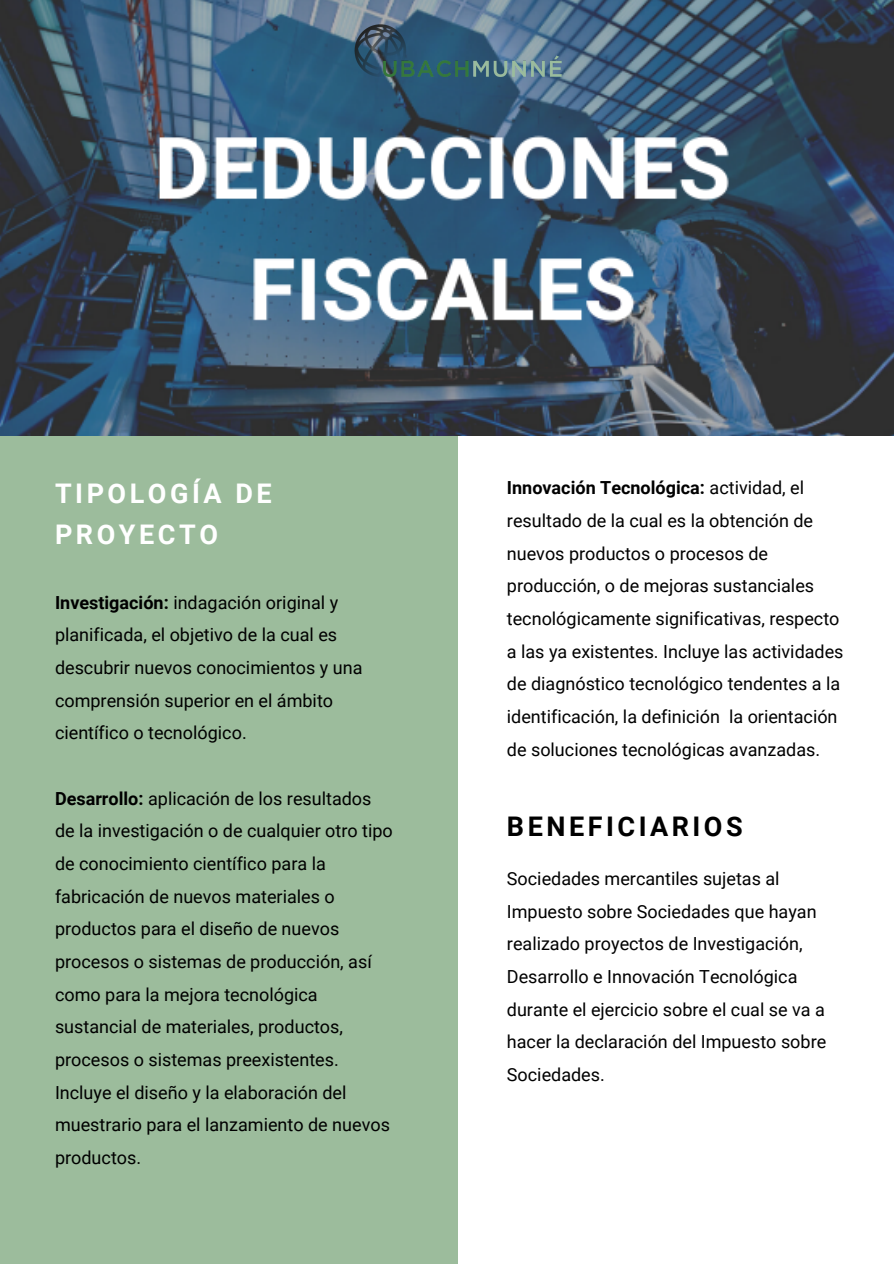
<style>
.page{position:relative;width:894px;height:1264px;background:#fff}
.page>*{position:absolute;margin:0;border:0;box-sizing:border-box;transform-origin:0 0}
.t1{font:700 27px/40.5px "Roboto";letter-spacing:.13em;color:#fff}
.t2{font:700 27px "Roboto";letter-spacing:.13em;color:#000}
.t3{font:18px/32.7px "Roboto";color:#000}
.s1{font-weight:700}
</style>
<div class="page">
<div style="left:0;top:436px;width:457px;height:827px;background:#9cbc9c"></div>
<img style="left:0;top:0;width:893px;height:435px">
<img style="left:348px;top:16px;width:218px;height:73px">
<h1 class="t1" style="left:55px;top:473px;width:218px">TIPOLOGÍA DE<br>PROYECTO</h1>
<p class="t3" style="left:506px;top:472px;width:338px"><span class="s1">Innovación Tecnológica:</span> actividad, el resultado de la cual es la obtención de nuevos productos o procesos de producción, o de mejoras sustanciales tecnológicamente significativas, respecto a las ya existentes. Incluye las actividades de diagnóstico tecnológico tendentes a la identificación, la definición la orientación de soluciones tecnológicas avanzadas.</p>
<p class="t3" style="left:55px;top:586px;width:309px"><span class="s1">Investigación:</span> indagación original y planificada, el objetivo de la cual es descubrir nuevos conocimientos y una comprensión superior en el ámbito científico o tecnológico.</p>
<p class="t3" style="left:55px;top:782px;width:339px"><span class="s1">Desarrollo:</span> aplicación de los resultados de la investigación o de cualquier otro tipo de conocimiento científico para la fabricación de nuevos materiales o productos para el diseño de nuevos procesos o sistemas de producción, así como para la mejora tecnológica sustancial de materiales, productos, procesos o sistemas preexistentes.<br>Incluye el diseño y la elaboración del muestrario para el lanzamiento de nuevos productos.</p>
<h1 class="t2" style="left:506px;top:811px;width:237px">BENEFICIARIOS</h1>
<p class="t3" style="left:506px;top:862px;width:321px">Sociedades mercantiles sujetas al Impuesto sobre Sociedades que hayan realizado proyectos de Investigación, Desarrollo e Innovación Tecnológica durante el ejercicio sobre el cual se va a hacer la declaración del Impuesto sobre Sociedades.</p>
</div>
